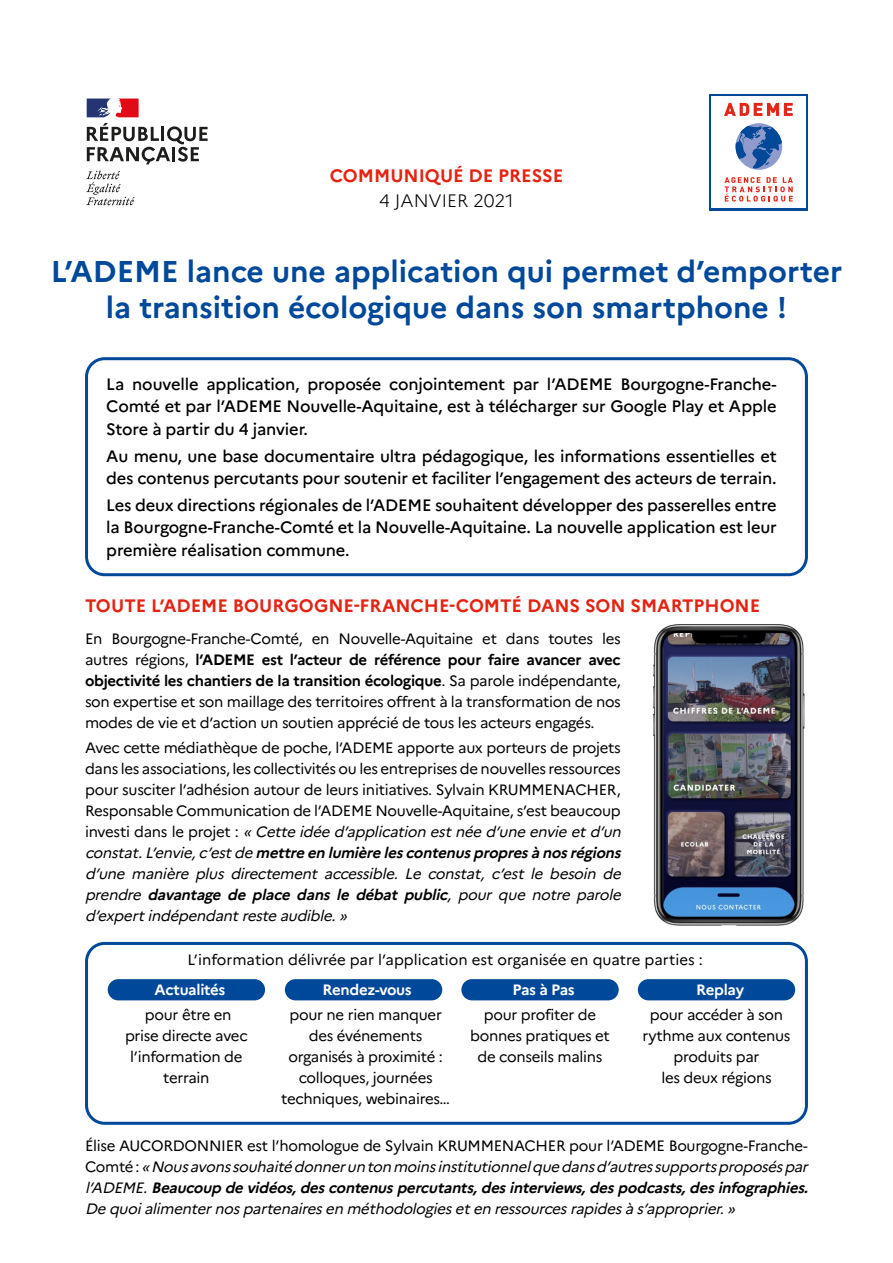
<style>
.page{position:relative;width:893px;height:1263px;background:#fff}
.page>*{position:absolute;margin:0;border:0;box-sizing:border-box;transform-origin:0 0}
.t1{font:700 30px/36px "Marianne";color:#00489a;text-align:center}
.t2{font:700 18px "Marianne";color:#e42313}
.t3{font:300 18px "Marianne";color:#000}
.t4{font:500 16.5px/22.5px "Marianne";letter-spacing:-.01em;color:#000;text-align:justify}
.t5{font:15px/21px "Marianne";letter-spacing:-.02em;color:#000;text-align:center}
.t6{font:italic 15px/21px "Marianne";color:#000}
.t7{font:15px "Marianne";color:#000}
.t8{font:700 15px "Marianne";letter-spacing:-.02em;color:#fff}
.s1{font-weight:700}
.s2{font-style:italic}
.s3{font-weight:700;font-style:italic}
.s4{font-style:normal}
</style>
<div class="page">
<svg style="left:87px;top:123px;width:121px;height:41px"></svg>
<svg style="left:87px;top:99px;width:52px;height:18px"></svg>
<svg style="left:86px;top:171px;width:49px;height:34px"></svg>
<svg style="left:709px;top:94px;width:99px;height:116px"></svg>
<div style="left:712px;top:96px;width:94px;height:112px;background:#fff"></div>
<svg style="left:735px;top:123px;width:47px;height:47px"></svg>
<svg style="left:724px;top:103px;width:69px;height:13px"></svg>
<svg style="left:724px;top:177px;width:69px;height:25px"></svg>
<div style="left:85px;top:357px;width:723px;height:219px;border:3px solid #00489a;border-radius:18px"></div>
<div style="left:85px;top:942px;width:723px;height:183px;border:3px solid #00489a;border-radius:18px"></div>
<img style="left:653px;top:624px;width:152px;height:302px">
<div style="left:108px;top:979px;width:157px;height:21px;background:#00489a;border-radius:11px"></div>
<div style="left:285px;top:979px;width:157px;height:21px;background:#00489a;border-radius:11px"></div>
<div style="left:461px;top:979px;width:158px;height:21px;background:#00489a;border-radius:11px"></div>
<div style="left:638px;top:979px;width:157px;height:21px;background:#00489a;border-radius:11px"></div>
<p class="t2" style="left:330px;top:164px;width:235px">COMMUNIQUÉ DE PRESSE</p>
<p class="t3" style="left:379px;top:190px;width:136px">4 JANVIER 2021</p>
<h1 class="t1" style="left:51px;top:253px;width:793px">L’ADEME lance une application qui permet d’emporter la transition écologique dans son smartphone !</h1>
<p class="t4" style="left:106px;top:373px;width:672px">La nouvelle application, proposée conjointement par l’ADEME Bourgogne-Franche-Comté et par l’ADEME Nouvelle-Aquitaine, est à télécharger sur Google Play et Apple Store à partir du 4 janvier.</p>
<p class="t4" style="left:106px;top:444px;width:672px">Au menu, une base documentaire ultra pédagogique, les informations essentielles et des contenus percutants pour soutenir et faciliter l’engagement des acteurs de terrain.</p>
<p class="t4" style="left:106px;top:494px;width:672px">Les deux directions régionales de l’ADEME souhaitent développer des passerelles entre la Bourgogne-Franche-Comté et la Nouvelle-Aquitaine. La nouvelle application est leur première réalisation commune.</p>
<p class="t2" style="left:85px;top:595px;width:677px">TOUTE L’ADEME BOURGOGNE-FRANCHE-COMTÉ DANS SON SMARTPHONE</p>
<p class="t5" style="left:85px;top:628px;width:537px;text-align:justify">En Bourgogne-Franche-Comté, en Nouvelle-Aquitaine et dans toutes les autres régions, <span class="s1">l’ADEME est l’acteur de référence pour faire avancer avec objectivité les chantiers de la transition écologique</span>. Sa parole indépendante, son expertise et son maillage des territoires offrent à la transformation de nos modes de vie et d’action un soutien apprécié de tous les acteurs engagés.</p>
<p class="t5" style="left:85px;top:737px;width:541px;text-align:left">Avec cette médiathèque de poche, l’ADEME apporte aux porteurs de projets dans les associations, les collectivités ou les entreprises de nouvelles ressources pour susciter l’adhésion autour de leurs initiatives. Sylvain KRUMMENACHER, Responsable Communication de l’ADEME Nouvelle-Aquitaine, s’est beaucoup i n v e s t i d a n s l e p r oj e t : <span class="s2">«Cette idée d’application estnée d’une envie etd’un constat.L’envie,c’estde</span> <span class="s3">mettre en lumière lescontenuspropresà nosrégions </span><span class="s2">d’une manière plus directement accessible. Le constat, c’est le besoin de prendre</span> <span class="s3">davantage de place dans le débat public</span><span class="s2">, pour que notre parole d’expertindépendantreste audible.»</span></p>
<p class="t7" style="left:187px;top:951px;width:517px">L’information délivrée par l’application est organisée en quatre parties :</p>
<p class="t8" style="left:155px;top:981px;width:72px">Actualités</p>
<p class="t8" style="left:323px;top:981px;width:91px">Rendez-vous</p>
<p class="t8" style="left:512px;top:981px;width:64px">Pas à Pas</p>
<p class="t8" style="left:696px;top:981px;width:50px">Replay</p>
<p class="t5" style="left:125px;top:1004px;width:124px">pour être en prise directe avec l’information de terrain</p>
<p class="t5" style="left:281px;top:1004px;width:170px">pour ne rien manquer des événements organisés à proximité : colloques, journées techniques, webinaires…</p>
<p class="t5" style="left:470px;top:1004px;width:141px">pour profiter de bonnes pratiques et de conseils malins</p>
<p class="t5" style="left:642px;top:1004px;width:150px">pour accéder à son rythme aux contenus produits par<br>les deux régions</p>
<p class="t6" style="left:85px;top:1135px;width:728px"><span class="s4">Élise AUCORDONNIER est l’homologue de Sylvain KRUMMENACHER pour l’ADEME Bourgogne-Franche-C o m t é :</span> «Nousavonssouhaité donnerun ton moinsinstitutionnelque dansd’autressupportsproposéspar l’ADEME.<span class="s1">Beaucoup de vidéos,descontenuspercutants,desinterviews,despodcasts,desinfographies.<br></span>De quoialimenternospartenairesen méthodologieseten ressourcesrapidesà s’approprier.»</p>
</div>
